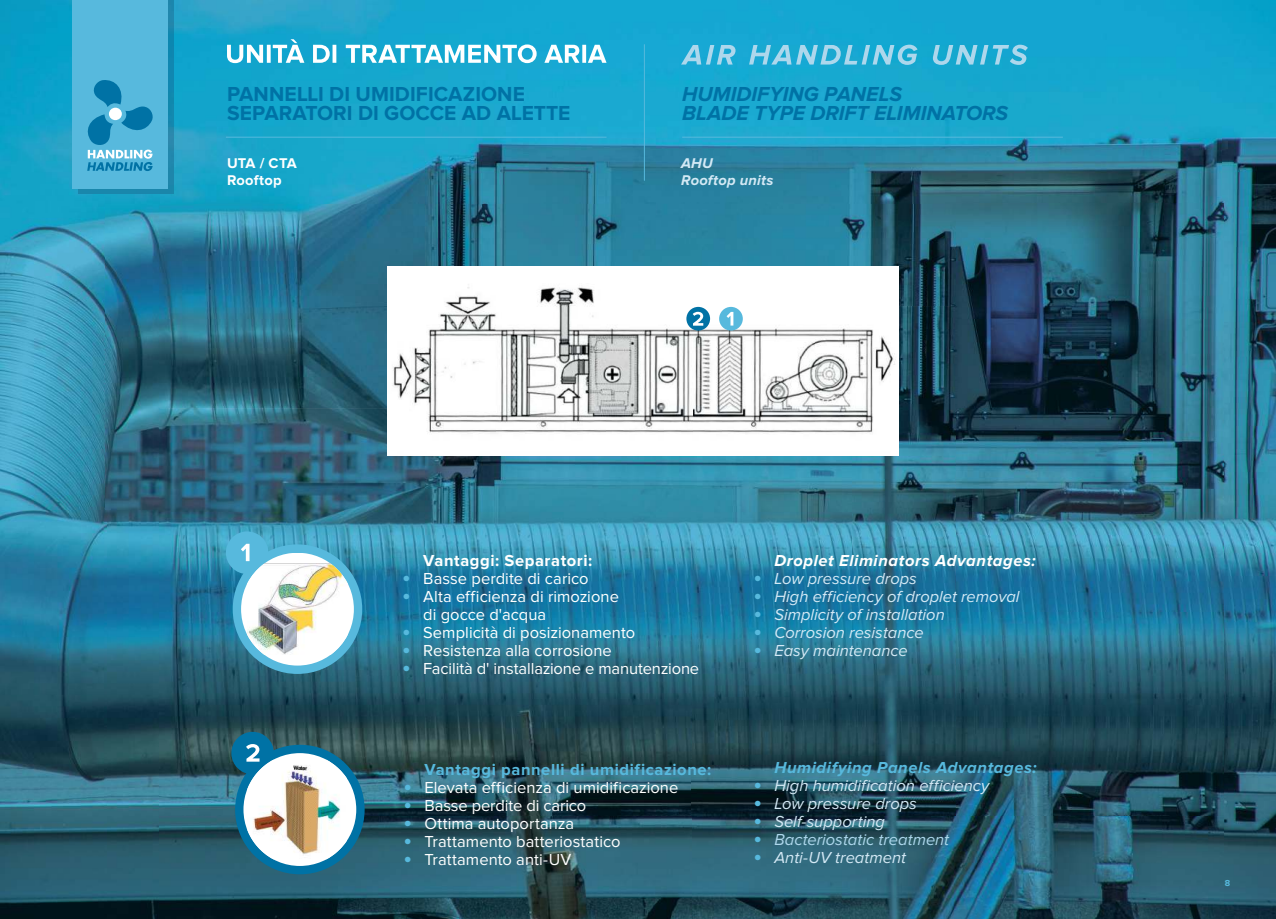
<style>
.page{position:relative;width:1276px;height:919px;background:#fff}
.page>*{position:absolute;margin:0;border:0;box-sizing:border-box;transform-origin:0 0}
.t1{font:700 21px/19.5px "Proxima Nova";letter-spacing:.005em;color:#0072a5}
.t2{font:italic 700 21px/19.5px "Proxima Nova";letter-spacing:-.005em;color:#0072a5}
.t3{font:16.5px/18px "Proxima Nova";color:#fff}
.t4{font:italic 16.5px "Proxima Nova";color:#d4e9f5}
.t5{font:700 16.5px "Proxima Nova";letter-spacing:.035em;color:#57b9dd}
.t6{font:italic 700 16.5px "Proxima Nova";letter-spacing:.035em;color:#fff}
.t7{font:italic 700 16.5px "Proxima Nova";letter-spacing:.035em;color:#57b9dd}
.t8{font:italic 16.5px "Proxima Nova";color:#add7ec}
.t9{font:700 16.5px "Proxima Nova";letter-spacing:.035em;color:#fff}
.t10{font:italic 700 14.7px/17.2px "Proxima Nova";letter-spacing:.015em;color:#d4e9f5}
.t11{font:700 14.7px/17.2px "Proxima Nova";letter-spacing:.015em;color:#fff}
.t12{font:700 9px "Proxima Nova";color:#57b9dd}
.s1{font-family:"Futura Std";font-size:14.7px;color:#57b9dd}
.s2{font-family:"Futura Std";font-style:normal;font-size:14.7px;color:#57b9dd}
</style>
<div class="page">
<img style="left:0;top:0;width:106px;height:918px">
<img style="left:159px;top:0;width:1064px;height:204px">
<img style="left:1223px;top:0;width:53px;height:918px">
<img style="left:106px;top:193px;width:53px;height:725px">
<img style="left:159px;top:204px;width:266px;height:612px">
<img style="left:425px;top:204px;width:532px;height:102px">
<img style="left:957px;top:204px;width:266px;height:612px">
<img style="left:851px;top:306px;width:106px;height:510px">
<img style="left:425px;top:456px;width:266px;height:360px">
<img style="left:691px;top:456px;width:160px;height:462px">
<img style="left:159px;top:816px;width:532px;height:102px">
<img style="left:850px;top:816px;width:373px;height:102px">
<hr style="left:226px;top:137px;width:380px;height:1px;background:#57b9dd">
<hr style="left:682px;top:137px;width:381px;height:1px;background:#57b9dd">
<hr style="left:644px;top:44px;width:1px;height:137px;background:#57b9dd">
<svg style="left:227px;top:39px;width:379px;height:24px"></svg>
<svg style="left:681px;top:45px;width:347px;height:20px;background:#50badb"></svg>
<div style="left:235px;top:744px;width:130px;height:130px;background:#0072a5;border-radius:50%"></div>
<div style="left:231px;top:731px;width:43px;height:43px;background:#0072a5;border-radius:50%"></div>
<div style="left:243px;top:753px;width:113px;height:112px;background:#fff;border-radius:56px"></div>
<img style="left:247px;top:759px;width:100px;height:100px">
<img style="left:387px;top:267px;width:511px;height:188px">
<div style="left:719px;top:307px;width:24px;height:23px;background:#57b9dd;border-radius:50%"></div>
<svg style="left:726px;top:312px;width:7px;height:13px"></svg>
<div style="left:233px;top:544px;width:129px;height:130px;background:#57b9dd;border-radius:50%"></div>
<div style="left:226px;top:531px;width:42px;height:43px;background:#57b9dd;border-radius:50%"></div>
<div style="left:241px;top:552px;width:113px;height:113px;background:#fff;border-radius:56px"></div>
<img style="left:247px;top:563px;width:101px;height:91px">
<div style="left:231px;top:537px;width:30px;height:30px;background:#57b9dd;border-radius:50%"></div>
<svg style="left:241px;top:543px;width:8px;height:18px"></svg>
<div style="left:238px;top:737px;width:30px;height:30px;background:#0072a5;border-radius:50%"></div>
<svg style="left:246px;top:744px;width:13px;height:17px"></svg>
<img style="left:78px;top:0;width:96px;height:193px">
<div style="left:72px;top:0;width:96px;height:189px;background:#57b9dd"></div>
<svg style="left:87px;top:80px;width:66px;height:91px"></svg>
<div style="left:109px;top:108px;width:13px;height:12px;background:#fff;border-radius:50%"></div>
<div style="left:686px;top:307px;width:24px;height:23px;background:#0072a5;border-radius:50%"></div>
<svg style="left:692px;top:312px;width:11px;height:13px"></svg>
<p class="t1" style="left:227px;top:84px;width:345px">PANNELLI DI UMIDIFICAZIONE<br>SEPARATORI DI GOCCE AD ALETTE</p>
<p class="t2" style="left:682px;top:85px;width:327px">HUMIDIFYING PANELS<br>BLADE TYPE DRIFT ELIMINATORS</p>
<p class="t11" style="left:227px;top:154px;width:71px">UTA / CTA<br>Rooftop</p>
<p class="t10" style="left:681px;top:155px;width:94px">AHU<br>Rooftop units</p>
<p class="t9" style="left:423px;top:551px;width:170px">Vantaggi: Separatori:</p>
<p class="t3" style="left:402px;top:569px;width:188px"><span class="s1">•</span> Basse perdite di carico</p>
<p class="t3" style="left:423px;top:587px;width:197px;text-indent:-21px"><span class="s1">•</span> Alta efficienza di rimozione di gocce d'acqua</p>
<p class="t3" style="left:402px;top:623px;width:234px"><span class="s1">•</span> Semplicità di posizionamento</p>
<p class="t3" style="left:402px;top:641px;width:211px"><span class="s1">•</span> Resistenza alla corrosione</p>
<p class="t3" style="left:402px;top:659px;width:298px"><span class="s1">•</span> Facilità d' installazione e manutenzione</p>
<p class="t5" style="left:424px;top:760px;width:288px">Vantaggi pannelli di umidificazione:</p>
<p class="t3" style="left:403px;top:778px;width:276px"><span class="s1">•</span> Elevata efficienza di umidificazione</p>
<p class="t3" style="left:403px;top:796px;width:184px"><span class="s1">•</span> Basse perdite di carico</p>
<p class="t3" style="left:403px;top:814px;width:172px"><span class="s1">•</span> Ottima autoportanza</p>
<p class="t3" style="left:403px;top:832px;width:219px"><span class="s1">•</span> Trattamento batteriostatico</p>
<p class="t3" style="left:403px;top:850px;width:169px"><span class="s1">•</span> Trattamento anti-UV</p>
<p class="t6" style="left:774px;top:552px;width:263px">Droplet Eliminators Advantages:</p>
<p class="t4" style="left:753px;top:570px;width:165px"><span class="s2">•</span> Low pressure drops</p>
<p class="t4" style="left:753px;top:588px;width:268px"><span class="s2">•</span> High efficiency of droplet removal</p>
<p class="t4" style="left:753px;top:606px;width:193px"><span class="s2">•</span> Simplicity of installation</p>
<p class="t4" style="left:753px;top:624px;width:172px"><span class="s2">•</span> Corrosion resistance</p>
<p class="t4" style="left:753px;top:642px;width:156px"><span class="s2">•</span> Easy maintenance</p>
<p class="t7" style="left:774px;top:759px;width:264px">Humidifying Panels Advantages:</p>
<p class="t4" style="left:753px;top:777px;width:237px"><span class="s2">•</span> High humidification efficiency</p>
<p class="t4" style="left:753px;top:795px;width:165px"><span class="s2">•</span> Low pressure drops</p>
<p class="t4" style="left:753px;top:813px;width:133px"><span class="s2">•</span> Self-supporting</p>
<p class="t8" style="left:753px;top:831px;width:197px"><span class="s2">•</span> Bacteriostatic treatment</p>
<p class="t4" style="left:753px;top:849px;width:154px"><span class="s2">•</span> Anti-UV treatment</p>
<p class="t12" style="left:1225px;top:878px;width:7px">8</p>
</div>
